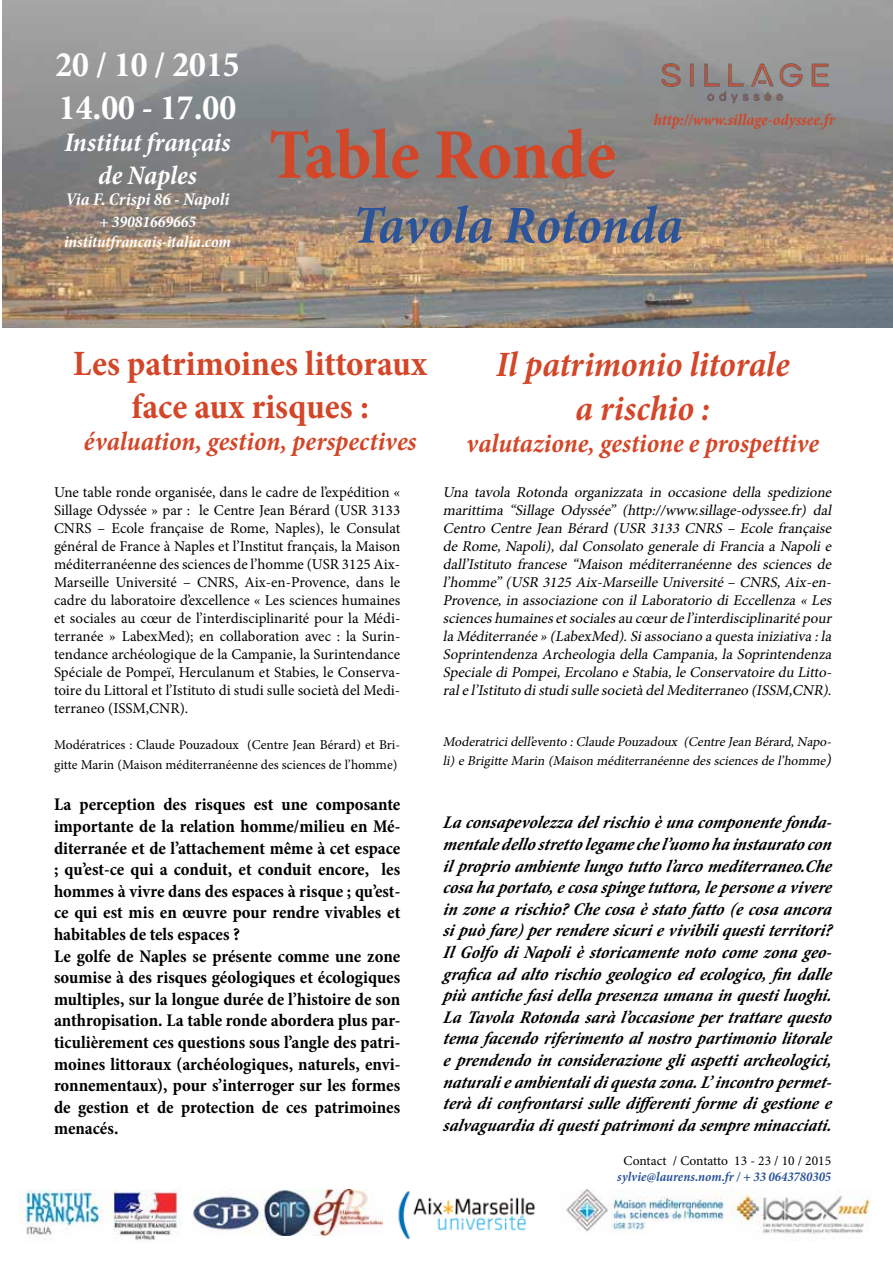
<style>
.page{position:relative;width:893px;height:1263px;background:#fff}
.page>*{position:absolute;margin:0;border:0;box-sizing:border-box;transform-origin:0 0}
.t1{font:700 condensed 72px "Minion Pro";letter-spacing:-.005em;color:#d34628}
.t2{font:italic 700 condensed 54px "Minion Pro";letter-spacing:-.005em;color:#2b5499}
.t3{font:700 condensed 36px/43.2px "Minion Pro";color:#d34628;text-align:center}
.t4{font:italic 700 condensed 36px/43.2px "Minion Pro";letter-spacing:-.005em;color:#d34628;text-align:center}
.t5{font:700 condensed 36px/43.2px "Minion Pro";color:#fff}
.t6{font:italic 700 condensed 27px "Minion Pro";color:#d34628}
.t7{font:italic 700 condensed 27px/32.4px "Minion Pro";letter-spacing:-.005em;color:#fff;text-align:center}
.t8{font:italic 700 condensed 18px/21.6px "Minion Pro";letter-spacing:.005em;color:#000;text-align:justify}
.t9{font:700 condensed 18px/21.6px "Minion Pro";color:#000}
.t10{font:italic 700 condensed 18px "Minion Pro";letter-spacing:-.005em;color:#fff}
.t11{font:italic 700 condensed 16.5px/19.8px "Minion Pro";color:#fff;text-align:center}
.t12{font:italic 700 condensed 16.5px "Minion Pro";color:#d34628}
.t13{font:italic 15px/18px "Minion Pro";color:#000;text-align:justify}
.t14{font:15px/18px "Minion Pro";color:#000;text-align:justify}
.t15{font:13.5px/19.8px "Minion Pro";color:#000}
.t16{font:italic 13.5px/19.8px "Minion Pro";color:#000}
.t17{font:italic 700 condensed 13.5px "Minion Pro";color:#2b5499}
.s1{font-size:16.5px}
</style>
<div class="page">
<img style="left:3px;top:0;width:890px;height:327px">
<img style="left:647px;top:62px;width:184px;height:51px">
<img style="left:566px;top:1189px;width:166px;height:42px">
<img style="left:398px;top:1191px;width:138px;height:49px">
<img style="left:732px;top:1189px;width:139px;height:45px">
<img style="left:18px;top:1189px;width:164px;height:53px">
<img style="left:193px;top:1189px;width:189px;height:46px">
<h3 class="t5" style="left:55px;top:42px;width:186px">20 / 10 / 2015<br>14.00 - 17.00</h3>
<h3 class="t7" style="left:64px;top:126px;width:168px">Institut français de Naples</h3>
<p class="t10" style="left:66px;top:187px;width:165px">Via F. Crispi 86 - Napoli</p>
<p class="t11" style="left:64px;top:212px;width:169px">+ 39081669665 institutfrancais-italia.com</p>
<p class="t12" style="left:654px;top:109px;width:182px">http://www.sillage-odyssee.fr</p>
<h1 class="t1" style="left:269px;top:105px;width:348px">Table Ronde</h1>
<h2 class="t2" style="left:353px;top:188px;width:332px">Tavola Rotonda</h2>
<h3 class="t3" style="left:73px;top:342px;width:356px">Les patrimoines littoraux face aux risques :</h3>
<h3 class="t6" style="left:84px;top:423px;width:334px">évaluation, gestion, perspectives</h3>
<p class="t14" style="left:54px;top:483px;width:348px">Une table ronde organisée, dans le cadre de l’expédition « Sillage Odyssée » par : le Centre Jean Bérard (USR 3133<br>CNRS – Ecole française de Rome, Naples), le Consulat général de France à Naples et l’Institut français, la Maison méditerranéenne des sciences de l’homme (USR 3125 Aix-Marseille Université – CNRS, Aix-en-Provence, dans le cadre du laboratoire d’excellence « Les sciences humaines et sociales au cœur de l’interdisciplinarité pour la Médi&shy;terranée » LabexMed); en collaboration avec : la Surin&shy;tendance archéologique de la Campanie, la Surintendance Spéciale de Pompeï, Herculanum et Stabies, le Conserva&shy;toire du Littoral et l’Istituto di studi sulle società del Medi&shy;terraneo (ISSM,CNR).</p>
<p class="t15" style="left:54px;top:735px;width:348px">Modératrices : Claude Pouzadoux (Centre Jean Bérard) et Bri&shy;gitte Marin (Maison méditerranéenne des sciences de l’homme)</p>
<p class="t9" style="left:54px;top:794px;width:348px">La perception des risques est une composante importante de la relation homme/milieu en Mé&shy;diterranée et de l’attachement même à cet espace ; qu’est-ce qui a conduit, et conduit encore, les hommes à vivre dans des espaces à risque ; qu’est&shy;ce qui est mis en œuvre pour rendre vivables et habitables de tels espaces ?<br>Le golfe de Naples se présente comme une zone soumise à des risques géologiques et écologiques multiples, sur la longue durée de l’histoire de son anthropisation. La table ronde abordera plus par&shy;ticulièrement ces questions sous l’angle des patri&shy;moines littoraux (archéologiques, naturels, envi&shy;ronnementaux), pour s’interroger sur les formes de gestion et de protection de ces patrimoines menacés.</p>
<h3 class="t4" style="left:496px;top:343px;width:295px">Il patrimonio litorale a rischio :</h3>
<h3 class="t6" style="left:466px;top:424px;width:354px">valutazione, gestione e prospettive</h3>
<p class="t13" style="left:443px;top:483px;width:394px">Una tavola Rotonda organizzata in occasione della spedizione marittima “Sillage Odyssée” (http://www.sillage-odyssee.fr) dal Centro Centre Jean Bérard (USR 3133 CNRS – Ecole française de Rome, Napoli), dal Consolato generale di Francia a Napoli e dall’Istituto francese “Maison méditerranéenne des sciences de l’homme”(USR 3125 Aix-MarseilleUniversité– CNRS,Aix-en-Provence, in associazione con il Laboratorio di Eccellenza « Les scienceshumainesetsocialesau cœurdel’interdisciplinaritépour laMéditerranée» (LabexMed).Siassociano aquestainiziativa:la SoprintendenzaArcheologiadellaCampania,laSoprintendenza SpecialediPompei,Ercolano eStabia,leConservatoiredu Litto&shy;ralel’Istituto distudisullesocietàdelMediterraneo (ISSM,CNR).</p>
<p class="t16" style="left:443px;top:731px;width:394px">Moderatricidell’evento :ClaudePouzadoux (CentreJean Bérard,Napo&shy;li)eBrigitteMarin (Maison méditerranéennedessciencesdel’homme<span class="s1">)</span></p>
<p class="t8" style="left:443px;top:812px;width:394px">La consapevolezza delrischio èuna componentefonda&shy;mentaledello stretto legamechel’uomo ha instaurato con ilproprio ambientelungo tutto l’arco mediterraneo.Che cosa ha portato,ecosa spingetuttora,lepersonea vivere in zonea rischio?Checosa èstato fatto (ecosa ancora sipuò fare)perrenderesicurievivibiliquestiterritori?<br>Il Golfo di Napoli è storicamente noto come zona geo&shy;grafica ad alto rischio geologico ed ecologico, fin dalle più antichefasidella presenza umana in questiluoghi.<br>La Tavola Rotonda sarà l’occasione per trattare questo tema facendo riferimento al nostro partimonio litorale e p rendendo in considerazione gli asp etti archeologici, naturalieambientalidiquesta zona.L’ incontro permet&shy;terà di confrontarsi sulle differenti forme di gestione e salvaguardia diquestipatrimonida sempreminacciati.</p>
<p class="t15" style="left:624px;top:1150px;width:209px">Contact / Contatto 13 - 23 / 10 / 2015</p>
<p class="t17" style="left:617px;top:1167px;width:215px">sylvie@laurens.nom.fr / + 33 0643780305</p>
</div>
